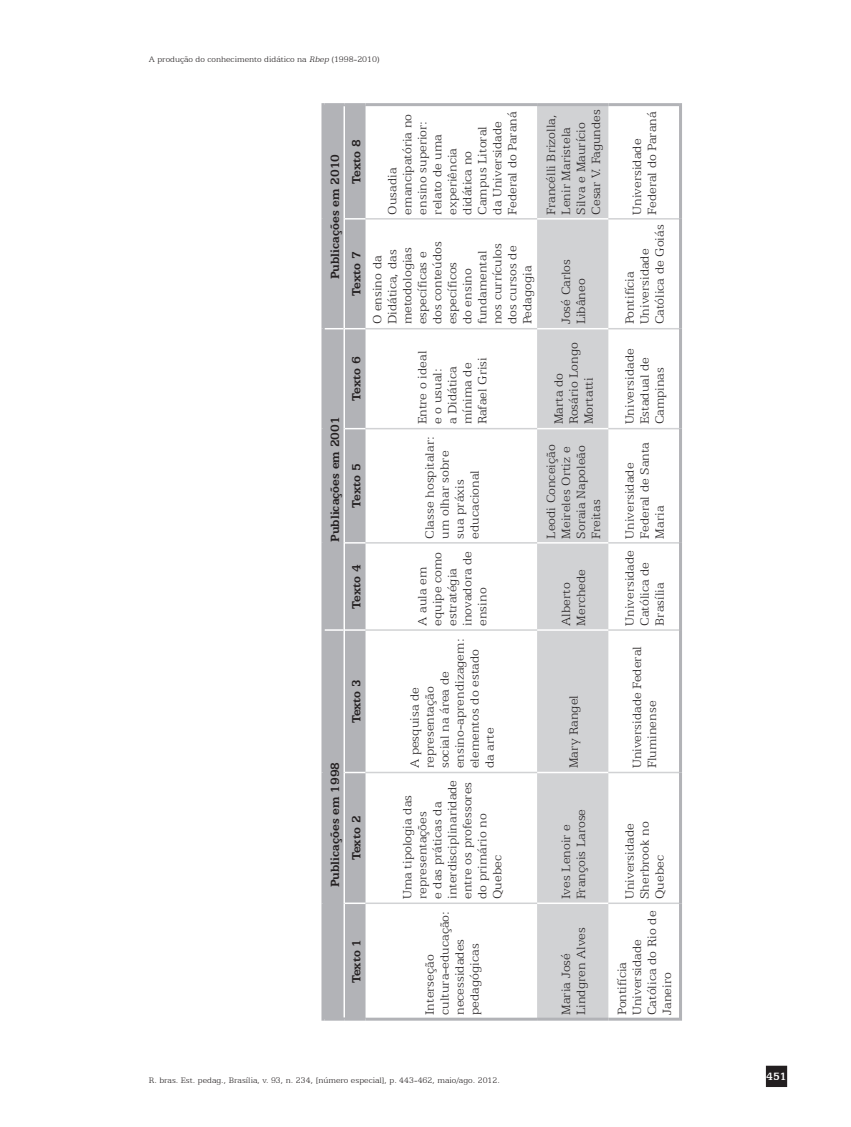
<style>
.page{position:relative;width:851px;height:1127px;background:#fff}
.page>*{position:absolute;margin:0;border:0;box-sizing:border-box;transform-origin:0 0}
.t1{font:300 13.5px/15px "Egyptian 505 BT";color:#231f20}
.t2{font:700 13.5px "Egyptian 505 BT";color:#231f20}
.t3{font:700 12px "Egyptian 505 BT";color:#fff}
.t4{font:300 9px "Egyptian 505 BT";color:#231f20}
.s1{font-style:italic}
</style>
<div class="page">
<div style="left:766px;top:1066px;width:20px;height:20px;background:#231f20"></div>
<div style="left:765px;top:1066px;width:22px;height:21px;border:2px solid #231f20"></div>
<div style="left:324px;top:106px;width:41px;height:911px;background:#b2b3b7"></div>
<div style="left:537px;top:106px;width:71px;height:911px;background:#d1d2d4"></div>
<svg style="left:324px;top:629px;width:19px;height:2px"></svg>
<hr style="left:345px;top:902px;width:20px;height:2px;background:#fff">
<svg style="left:345px;top:772px;width:20px;height:1px"></svg>
<hr style="left:345px;top:629px;width:20px;height:2px;background:#fff">
<hr style="left:345px;top:542px;width:20px;height:2px;background:#fff">
<svg style="left:345px;top:428px;width:20px;height:1px"></svg>
<svg style="left:324px;top:328px;width:41px;height:1px"></svg>
<hr style="left:345px;top:218px;width:20px;height:2px;background:#fff">
<hr style="left:537px;top:902px;width:71px;height:2px;background:#fff">
<hr style="left:537px;top:772px;width:71px;height:1px;background:#fff">
<hr style="left:537px;top:629px;width:71px;height:2px;background:#fff">
<hr style="left:537px;top:542px;width:71px;height:2px;background:#fff">
<hr style="left:537px;top:428px;width:71px;height:1px;background:#fff">
<hr style="left:537px;top:328px;width:71px;height:1px;background:#fff">
<hr style="left:537px;top:218px;width:71px;height:2px;background:#fff">
<hr style="left:343px;top:903px;width:2px;height:114px;background:#fff">
<hr style="left:343px;top:772px;width:2px;height:131px;background:#fff">
<hr style="left:343px;top:630px;width:2px;height:142px;background:#fff">
<hr style="left:343px;top:543px;width:2px;height:87px;background:#fff">
<hr style="left:343px;top:429px;width:2px;height:114px;background:#fff">
<hr style="left:343px;top:329px;width:2px;height:100px;background:#fff">
<hr style="left:343px;top:219px;width:2px;height:110px;background:#fff">
<hr style="left:343px;top:106px;width:2px;height:113px;background:#fff">
<hr style="left:365px;top:902px;width:172px;height:2px;background:#d1d2d4">
<hr style="left:365px;top:772px;width:172px;height:1px;background:#d1d2d4">
<hr style="left:365px;top:629px;width:172px;height:2px;background:#d1d2d4">
<hr style="left:365px;top:542px;width:172px;height:2px;background:#d1d2d4">
<hr style="left:365px;top:428px;width:172px;height:1px;background:#d1d2d4">
<hr style="left:365px;top:328px;width:172px;height:1px;background:#d1d2d4">
<hr style="left:365px;top:218px;width:172px;height:2px;background:#d1d2d4">
<hr style="left:608px;top:902px;width:71px;height:2px;background:#d1d2d4">
<hr style="left:608px;top:772px;width:71px;height:1px;background:#d1d2d4">
<hr style="left:608px;top:629px;width:71px;height:2px;background:#d1d2d4">
<hr style="left:608px;top:542px;width:71px;height:2px;background:#d1d2d4">
<hr style="left:608px;top:428px;width:71px;height:1px;background:#d1d2d4">
<hr style="left:608px;top:328px;width:71px;height:1px;background:#d1d2d4">
<hr style="left:608px;top:218px;width:71px;height:2px;background:#d1d2d4">
<hr style="left:321px;top:903px;width:3px;height:117px;background:#b2b3b7">
<hr style="left:324px;top:1017px;width:20px;height:3px;background:#b2b3b7">
<hr style="left:321px;top:772px;width:3px;height:131px;background:#b2b3b7">
<hr style="left:321px;top:630px;width:3px;height:142px;background:#b2b3b7">
<hr style="left:321px;top:543px;width:3px;height:87px;background:#b2b3b7">
<hr style="left:321px;top:429px;width:3px;height:114px;background:#b2b3b7">
<hr style="left:321px;top:329px;width:3px;height:100px;background:#b2b3b7">
<hr style="left:321px;top:219px;width:3px;height:110px;background:#b2b3b7">
<hr style="left:321px;top:103px;width:3px;height:116px;background:#b2b3b7">
<hr style="left:324px;top:103px;width:20px;height:3px;background:#b2b3b7">
<hr style="left:344px;top:1017px;width:21px;height:3px;background:#b2b3b7">
<hr style="left:344px;top:103px;width:21px;height:3px;background:#b2b3b7">
<hr style="left:365px;top:1017px;width:172px;height:3px;background:#b2b3b7">
<hr style="left:365px;top:103px;width:172px;height:3px;background:#b2b3b7">
<hr style="left:537px;top:1017px;width:71px;height:3px;background:#b2b3b7">
<hr style="left:537px;top:103px;width:71px;height:3px;background:#b2b3b7">
<hr style="left:608px;top:1017px;width:71px;height:3px;background:#b2b3b7">
<hr style="left:608px;top:103px;width:71px;height:3px;background:#b2b3b7">
<hr style="left:679px;top:903px;width:3px;height:117px;background:#b2b3b7">
<hr style="left:679px;top:772px;width:3px;height:131px;background:#b2b3b7">
<hr style="left:679px;top:630px;width:3px;height:142px;background:#b2b3b7">
<hr style="left:679px;top:543px;width:3px;height:87px;background:#b2b3b7">
<hr style="left:679px;top:429px;width:3px;height:114px;background:#b2b3b7">
<hr style="left:679px;top:329px;width:3px;height:100px;background:#b2b3b7">
<hr style="left:679px;top:219px;width:3px;height:110px;background:#b2b3b7">
<hr style="left:679px;top:103px;width:3px;height:116px;background:#b2b3b7">
<p class="t4" style="left:149px;top:54px;width:232px">A produção do conhecimento didático na <span class="s1">Rbep</span> (1998-2010)</p>
<p class="t2" style="left:327px;top:279px;width:127px;rotate:-90deg">Publicações em 2010</p>
<p class="t2" style="left:348px;top:184px;width:46px;rotate:-90deg">Texto 8</p>
<p class="t2" style="left:348px;top:296px;width:46px;rotate:-90deg">Texto 7</p>
<p class="t2" style="left:327px;top:542px;width:127px;rotate:-90deg">Publicações em 2001</p>
<p class="t2" style="left:348px;top:401px;width:46px;rotate:-90deg">Texto 6</p>
<p class="t2" style="left:348px;top:508px;width:46px;rotate:-90deg">Texto 5</p>
<p class="t2" style="left:348px;top:608px;width:46px;rotate:-90deg">Texto 4</p>
<p class="t2" style="left:348px;top:723px;width:46px;rotate:-90deg">Texto 3</p>
<p class="t2" style="left:327px;top:887px;width:127px;rotate:-90deg">Publicações em 1998</p>
<p class="t2" style="left:348px;top:860px;width:46px;rotate:-90deg">Texto 2</p>
<p class="t2" style="left:348px;top:983px;width:46px;rotate:-90deg">Texto 1</p>
<p class="t1" style="left:384px;top:215px;width:104px;rotate:-90deg">Ousadia emancipatória no ensino superior: relato de uma experiência didática no<br>Campus Litoral da Universidade<br>Federal do Paraná</p>
<p class="t1" style="left:369px;top:324px;width:84px;rotate:-90deg">O ensino da<br>Didática, das metodologias específicas e dos conteúdos específicos<br>do ensino fundamental nos currículos dos cursos de<br>Pedagogia</p>
<p class="t1" style="left:414px;top:424px;width:75px;rotate:-90deg">Entre o ideal e o usual:<br>a Didática mínima de<br>Rafael Grisi</p>
<p class="t1" style="left:422px;top:538px;width:104px;rotate:-90deg">Classe hospitalar: um olhar sobre sua práxis educacional</p>
<p class="t1" style="left:414px;top:626px;width:76px;rotate:-90deg">A aula em equipe como estratégia inovadora de ensino</p>
<p class="t1" style="left:407px;top:768px;width:131px;rotate:-90deg">A pesquisa de representação<br>social na área de ensino-aprendizagem: elementos do estado da arte</p>
<p class="t1" style="left:399px;top:899px;width:121px;rotate:-90deg">Uma tipologia das representações<br>e das práticas da interdisciplinaridade entre os professores do primário no<br>Quebec</p>
<p class="t1" style="left:422px;top:1015px;width:105px;rotate:-90deg">Interseção cultura-educação: necessidades pedagógicas</p>
<p class="t1" style="left:543px;top:214px;width:107px;rotate:-90deg">Francélli Brizolla,<br>Lenir Maristela<br>Silva e Maurício<br>Cesar V. Fagundes</p>
<p class="t1" style="left:558px;top:324px;width:67px;rotate:-90deg">José Carlos<br>Libâneo</p>
<p class="t1" style="left:550px;top:424px;width:84px;rotate:-90deg">Marta do<br>Rosário Longo<br>Mortatti</p>
<p class="t1" style="left:543px;top:538px;width:95px;rotate:-90deg">Leodi Conceição<br>Meireles Ortiz e<br>Soraia Napoleão<br>Freitas</p>
<p class="t1" style="left:558px;top:626px;width:58px;rotate:-90deg">Alberto<br>Merchede</p>
<p class="t1" style="left:565px;top:768px;width:75px;rotate:-90deg">Mary Rangel</p>
<p class="t1" style="left:558px;top:899px;width:92px;rotate:-90deg">Ives Lenoir e<br>François Larose</p>
<p class="t1" style="left:558px;top:1015px;width:89px;rotate:-90deg">Maria José<br>Lindgren Alves</p>
<p class="t1" style="left:629px;top:214px;width:104px;rotate:-90deg">Universidade<br>Federal do Paraná</p>
<p class="t1" style="left:621px;top:324px;width:101px;rotate:-90deg">Pontifícia<br>Universidade<br>Católica de Goiás</p>
<p class="t1" style="left:621px;top:424px;width:77px;rotate:-90deg">Universidade<br>Estadual de<br>Campinas</p>
<p class="t1" style="left:621px;top:538px;width:98px;rotate:-90deg">Universidade<br>Federal de Santa<br>Maria</p>
<p class="t1" style="left:621px;top:626px;width:77px;rotate:-90deg">Universidade<br>Católica de<br>Brasília</p>
<p class="t1" style="left:629px;top:768px;width:124px;rotate:-90deg">Universidade Federal<br>Fluminense</p>
<p class="t1" style="left:621px;top:899px;width:79px;text-align:justify;rotate:-90deg">Universidade Sherbrook no Quebec</p>
<p class="t1" style="left:614px;top:1015px;width:106px;rotate:-90deg">Pontifícia<br>Universidade<br>Católica do Rio de<br>Janeiro</p>
<p class="t4" style="left:149px;top:1075px;width:352px">R. bras. Est. pedag., Brasília, v. 93, n. 234, [número especial], p. 443-462, maio/ago. 2012.</p>
<p class="t3" style="left:766px;top:1069px;width:22px">451</p>
</div>
